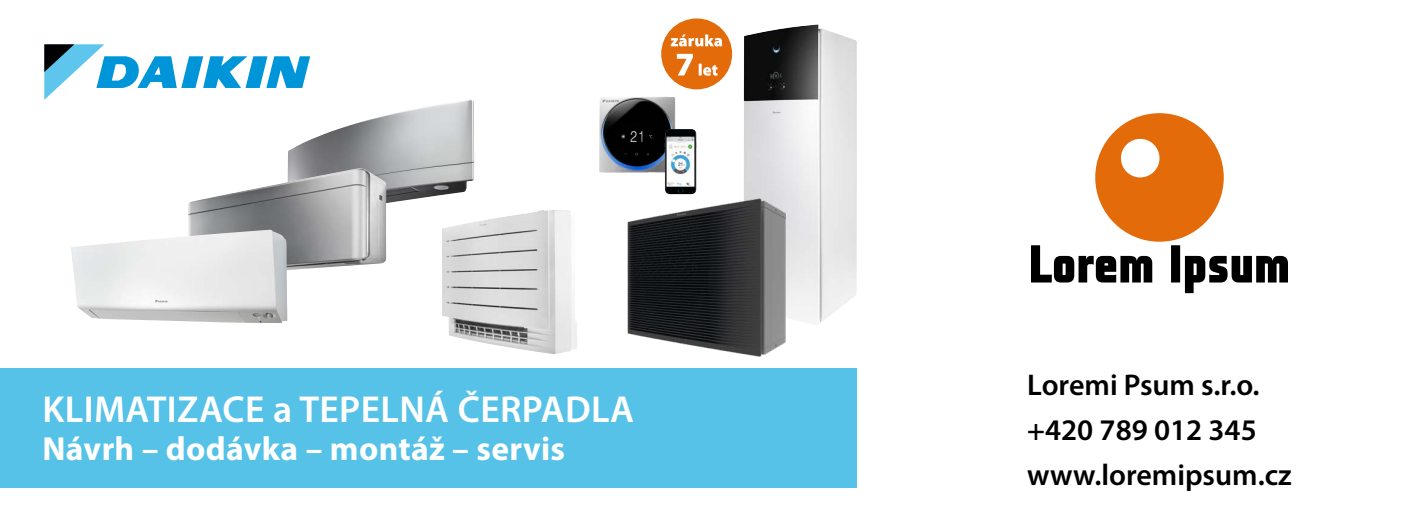
<style>
.page{position:relative;width:1418px;height:532px;background:#fff}
.page>*{position:absolute;margin:0;border:0;box-sizing:border-box;transform-origin:0 0}
.t1{font:600 37.62px "Myriad Pro";letter-spacing:.01em;color:#fff}
.t2{font:700 33.5px "Myriad Pro";letter-spacing:.01em;color:#fff}
.t3{font:600 30px/45px "Myriad Pro";color:#000}
</style>
<div class="page">
<svg style="left:44px;top:44px;width:266px;height:56px"></svg>
<div style="left:0;top:368px;width:856px;height:119px;background:#56c2e8"></div>
<img style="left:599px;top:96px;width:76px;height:76px">
<img style="left:664px;top:129px;width:32px;height:65px">
<img style="left:287px;top:99px;width:187px;height:105px">
<img style="left:188px;top:168px;width:198px;height:102px">
<img style="left:71px;top:229px;width:216px;height:94px">
<img style="left:442px;top:210px;width:135px;height:144px">
<img style="left:743px;top:24px;width:113px;height:301px">
<img style="left:627px;top:199px;width:158px;height:157px">
<div style="left:661px;top:18px;width:71px;height:71px;background:#e46b09;border-radius:50%"></div>
<svg style="left:677px;top:54px;width:40px;height:22px"></svg>
<svg style="left:670px;top:34px;width:52px;height:12px"></svg>
<div style="left:1095px;top:113px;width:128px;height:129px;background:#e46b09;border-radius:50%"></div>
<svg style="left:1031px;top:245px;width:256px;height:48px"></svg>
<div style="left:1120px;top:139px;width:39px;height:38px;background:#fff;border-radius:50%"></div>
<p class="t1" style="left:43px;top:385px;width:593px">KLIMATIZACE a TEPELNÁ ČERPADLA</p>
<p class="t2" style="left:43px;top:426px;width:524px">Návrh – dodávka – montáž – servis</p>
<p class="t3" style="left:1027px;top:361px;width:266px">Loremi Psum s.r.o. +420 789 012 345 www.loremipsum.cz</p>
</div>
